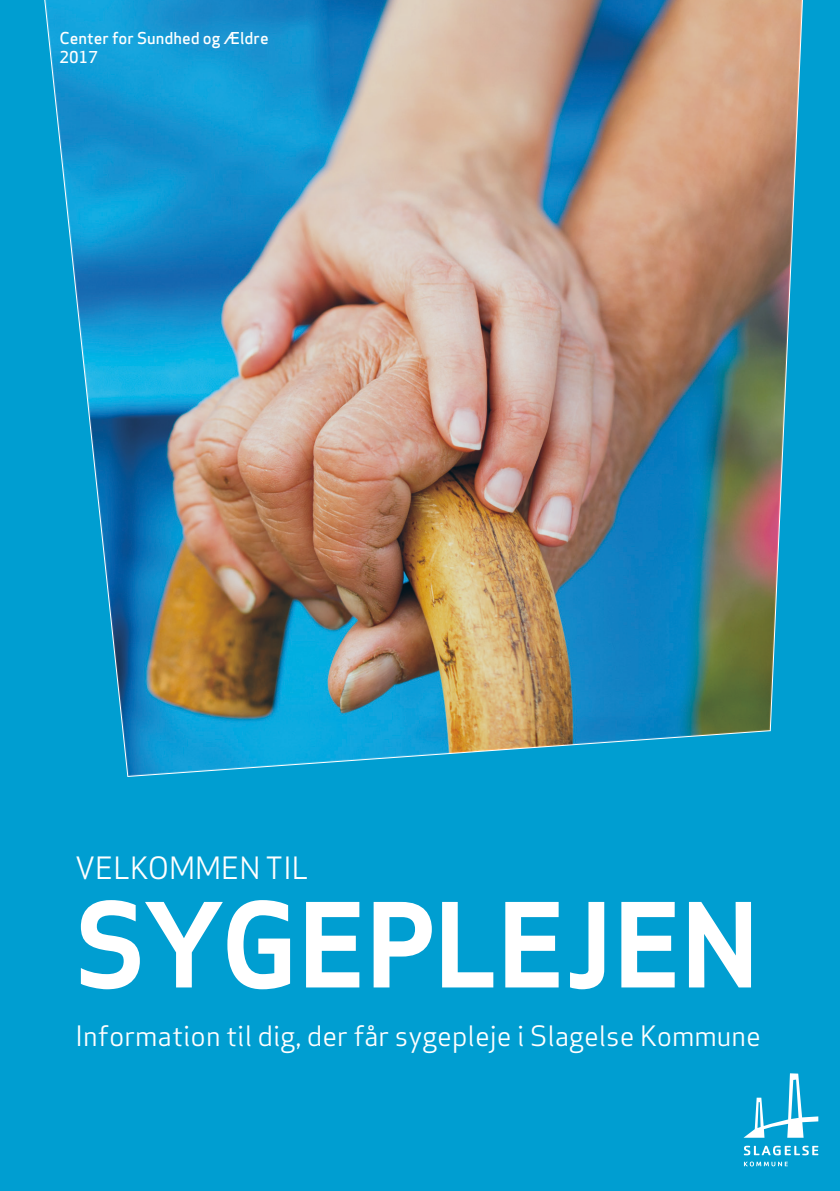
<style>
.page{position:relative;width:840px;height:1191px;background:#fff}
.page>*{position:absolute;margin:0;border:0;box-sizing:border-box;transform-origin:0 0}
.t1{font:700 114px "Apex Sans";color:#fff}
.t2{font:30px "Apex Sans";color:#fff}
.t3{font:27.4px "Apex Sans";color:#fff}
.t4{font:500 16px "Apex Sans";color:#fff}
</style>
<div class="page">
<div style="left:0;top:0;width:839px;height:1191px;background:#009ed1"></div>
<img style="left:45px;top:0;width:756px;height:776px">
<svg style="left:743px;top:1145px;width:74px;height:10px"></svg>
<svg style="left:744px;top:1161px;width:43px;height:5px"></svg>
<svg style="left:744px;top:1073px;width:73px;height:64px"></svg>
<p class="t4" style="left:60px;top:24px;width:210px">Center for Sundhed og Ældre</p>
<p class="t4" style="left:60px;top:43px;width:40px">2017</p>
<p class="t2" style="left:75px;top:843px;width:235px">VELKOMMEN TIL</p>
<p class="t1" style="left:75px;top:871px;width:685px">SYGEPLEJEN</p>
<p class="t3" style="left:75px;top:1013px;width:686px">Information til dig, der får sygepleje i Slagelse Kommune</p>
</div>
